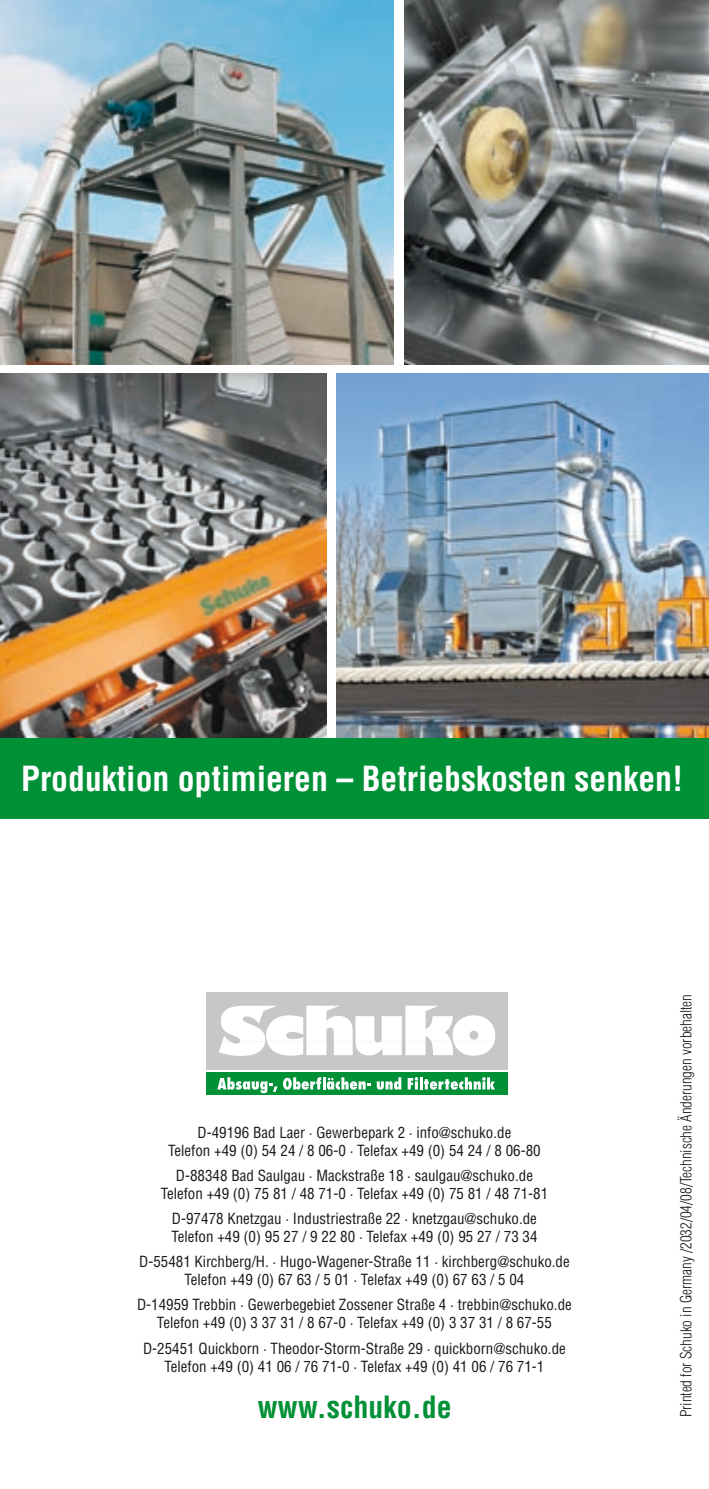
<style>
.page{position:relative;width:709px;height:1489px;background:#fff}
.page>*{position:absolute;margin:0;border:0;box-sizing:border-box;transform-origin:0 0}
.t1{font:700 condensed 33.75px "Helvetica";color:#fff}
.t2{font:700 condensed 30px "Helvetica";color:#009036}
.t3{font:condensed 15px/18px "Helvetica";color:#1a171c;text-align:center}
.t4{font:300 condensed 15px "Helvetica";color:#1a171c}
</style>
<div class="page">
<div style="left:207px;top:991px;width:301px;height:78px;background:#c6c7c9"></div>
<svg style="left:219px;top:1005px;width:276px;height:50px"></svg>
<div style="left:207px;top:1072px;width:301px;height:22px;background:#009036"></div>
<svg style="left:217px;top:1077px;width:60px;height:16px"></svg>
<svg style="left:283px;top:1077px;width:88px;height:12px"></svg>
<svg style="left:377px;top:1077px;width:24px;height:12px"></svg>
<svg style="left:407px;top:1077px;width:88px;height:12px"></svg>
<img style="left:0;top:0;width:393px;height:364px">
<img style="left:404px;top:0;width:305px;height:364px">
<img style="left:0;top:374px;width:326px;height:364px">
<img style="left:337px;top:374px;width:372px;height:364px">
<div style="left:0;top:738px;width:709px;height:81px;background:#009036"></div>
<h1 class="t1" style="left:21px;top:757px;width:663px">Produktion optimieren – Betriebskosten senken!</h1>
<p class="t3" style="left:168px;top:1123px;width:374px">D-49196 Bad Laer · Gewerbepark 2 · info@schuko.de<br>Telefon +49 (0) 54 24 / 8 06-0 · Telefax +49 (0) 54 24 / 8 06-80</p>
<p class="t3" style="left:161px;top:1166px;width:389px">D-88348 Bad Saulgau · Mackstraße 18 · saulgau@schuko.de<br>Telefon +49 (0) 75 81 / 48 71-0 · Telefax +49 (0) 75 81 / 48 71-81</p>
<p class="t3" style="left:171px;top:1209px;width:368px;text-align:left">D-97478 Knetzgau · Industriestraße 22 · knetzgau@schuko.de<br>Telefon +49 (0) 95 27 / 9 22 80 · Telefax +49 (0) 95 27 / 73 34</p>
<p class="t3" style="left:139px;top:1252px;width:432px">D-55481 Kirchberg/H. · Hugo-Wagener-Straße 11 · kirchberg@schuko.de<br>Telefon +49 (0) 67 63 / 5 01 · Telefax +49 (0) 67 63 / 5 04</p>
<p class="t3" style="left:137px;top:1295px;width:436px">D-14959 Trebbin · Gewerbegebiet Zossener Straße 4 · trebbin@schuko.de<br>Telefon +49 (0) 3 37 31 / 8 67-0 · Telefax +49 (0) 3 37 31 / 8 67-55</p>
<p class="t3" style="left:143px;top:1338px;width:424px">D-25451 Quickborn · Theodor-Storm-Straße 29 · quickborn@schuko.de<br>Telefon +49 (0) 41 06 / 76 71-0 · Telefax +49 (0) 41 06 / 76 71-1</p>
<h2 class="t2" style="left:258px;top:1388px;width:195px">www.schuko.de</h2>
<p class="t4" style="left:677px;top:1417px;width:424px;rotate:-90deg">Printed for Schuko in Germany /2032/04/08/Technische Änderungen vorbehalten</p>
</div>
